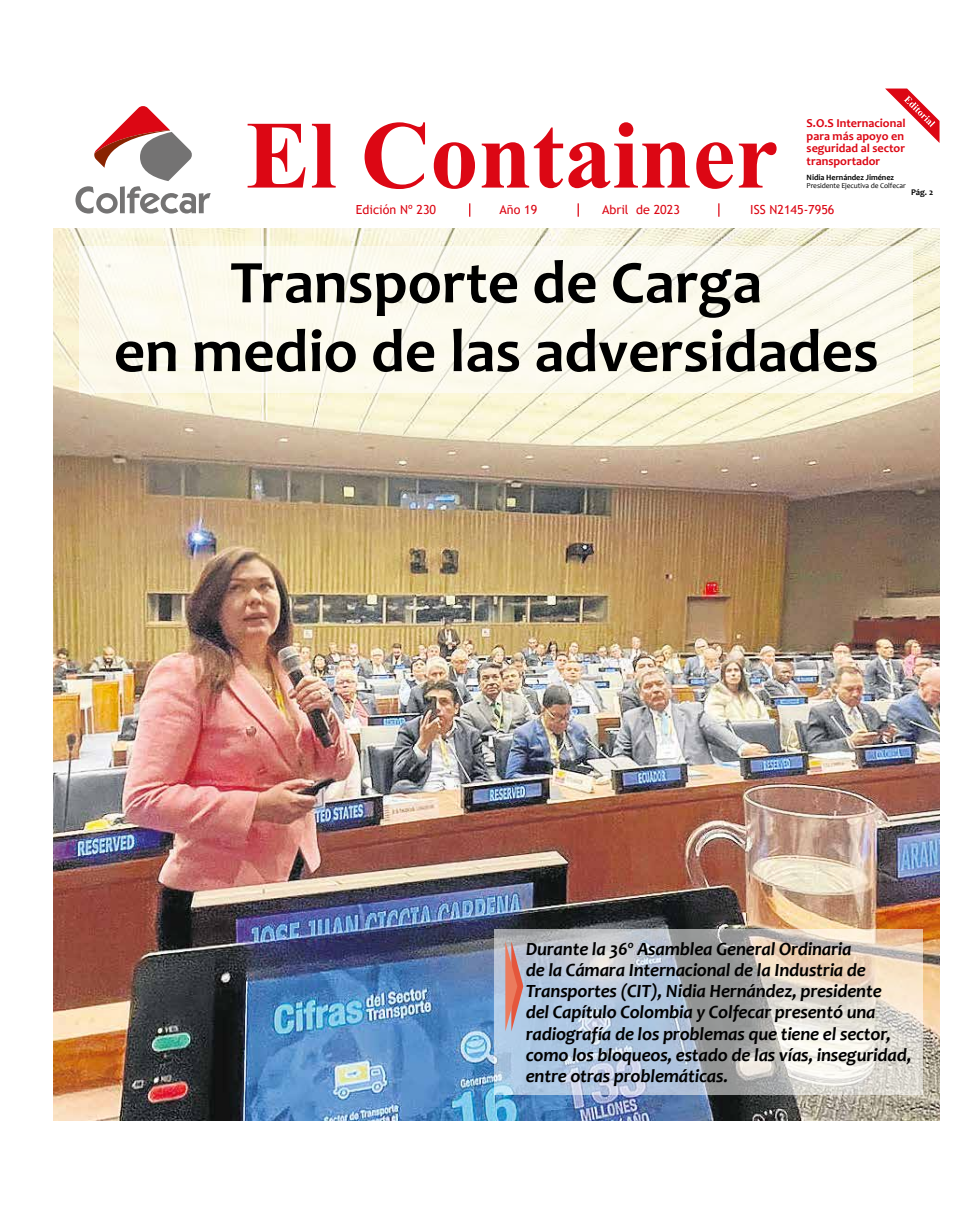
<style>
.page{position:relative;width:975px;height:1209px;background:#fff}
.page>*{position:absolute;margin:0;border:0;box-sizing:border-box;transform-origin:0 0}
.t1{font:700 61.25px/68.8px "Candara";color:#000;text-align:center}
.t2{font:italic 700 18.75px/21.2px "Candara";letter-spacing:-.01em;color:#000}
.t3{font:12.5px "Trebuchet MS";color:#dc0714}
.t4{font:700 12.12px/12.5px "Candara";color:#dc0714;text-align:justify}
.t5{font:700 8.75px "Candara";color:#000}
.t6{font:700 8.12px "Candara";color:#000}
.t7{font:7.5px "Candara";letter-spacing:-.01em;color:#000}
</style>
<div class="page">
<img style="left:53px;top:228px;width:886px;height:892px">
<svg style="left:494px;top:928px;width:428px;height:166px;background:#c3c7cb"></svg>
<svg style="left:75px;top:106px;width:136px;height:107px"></svg>
<svg style="left:469px;top:203px;width:1px;height:14px"></svg>
<svg style="left:577px;top:203px;width:1px;height:14px"></svg>
<svg style="left:718px;top:203px;width:1px;height:14px"></svg>
<svg style="left:885px;top:88px;width:54px;height:55px"></svg>
<svg style="left:247px;top:122px;width:529px;height:67px"></svg>
<div style="left:80px;top:246px;width:832px;height:146px;background:#fcfaed"></div>
<svg style="left:505px;top:940px;width:18px;height:91px;background:#d29088"></svg>
<p class="t4" style="left:806px;top:117px;width:100px">S.O.S Internacional para más apoyo en seguridad al sector transportador</p>
<p class="t6" style="left:806px;top:172px;width:89px">Nidia Hernández Jiménez</p>
<p class="t7" style="left:806px;top:181px;width:101px">Presidente Ejecutiva de Colfecar</p>
<p class="t5" style="left:910px;top:186px;width:24px">Pág. 2</p>
<p class="t3" style="left:356px;top:202px;width:82px">Edición Nº 230</p>
<p class="t3" style="left:499px;top:202px;width:39px">Año 19</p>
<p class="t3" style="left:602px;top:202px;width:79px">Abril de 2023</p>
<p class="t3" style="left:750px;top:202px;width:86px">ISS N2145-7956</p>
<h1 class="t1" style="left:114px;top:247px;width:766px">Transporte de Carga<br>en medio de las adversidades</h1>
<p class="t2" style="left:525px;top:937px;width:387px">Durante la 36<sup>o</sup> Asamblea General Ordinaria<br>de la Cámara Internacional de la Industria de Transportes (CIT), Nidia Hernández, presidente<br>del Capítulo Colombia y Colfecar presentó una radiografía de los problemas que tiene el sector, como los bloqueos, estado de las vías, inseguridad, entre otras problemáticas.</p>
</div>
